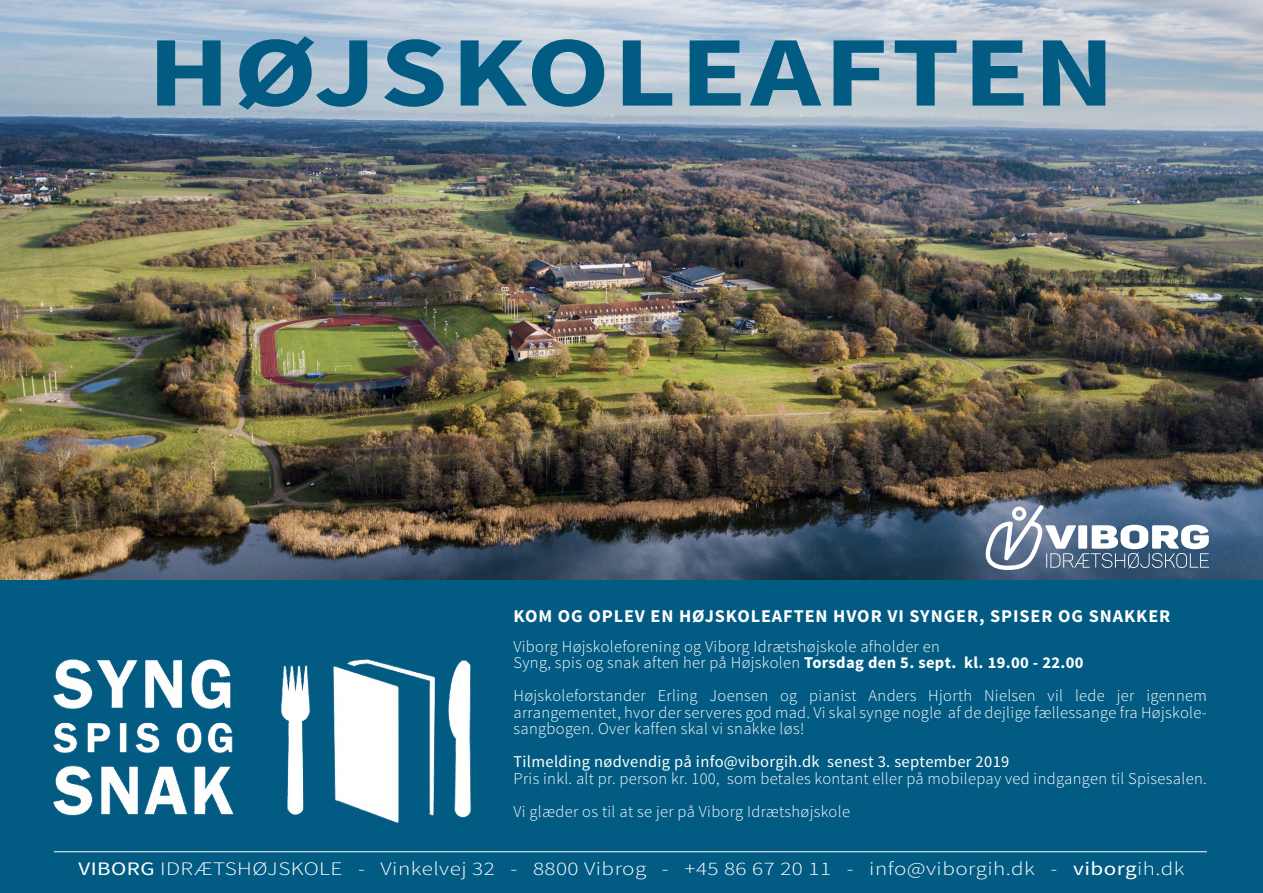
<style>
.page{position:relative;width:1263px;height:893px;background:#fff}
.page>*{position:absolute;margin:0;border:0;box-sizing:border-box;transform-origin:0 0}
.t1{font:700 99.9px "Source Sans Pro";letter-spacing:.03em;color:#025b83;scale:1.22 1}
.t2{font:300 19.05px "Source Sans Pro";letter-spacing:.02em;color:#fff;scale:1.21 1}
.t3{font:700 18px "Source Sans Pro";letter-spacing:.05em;color:#fff}
.t4{font:300 16.5px/16.5px "Source Sans Pro";letter-spacing:.02em;color:#fff;text-align:justify}
.t5{font:16.5px "Source Sans Pro";letter-spacing:.02em;color:#fff}
.s1{font-weight:700}
.s2{font-weight:400}
</style>
<div class="page">
<img style="left:0;top:0;width:1263px;height:580px">
<div style="left:0;top:580px;width:1263px;height:313px;background:#025b83"></div>
<svg style="left:985px;top:505px;width:224px;height:65px"></svg>
<hr style="left:54px;top:851px;width:1153px;height:1px;background:#fff">
<img style="left:53px;top:659px;width:419px;height:165px">
<p class="t1" style="left:148px;top:8px;width:794px">HØJSKOLEAFTEN</p>
<p class="t3" style="left:513px;top:604px;width:658px">KOM OG OPLEV EN HØJSKOLEAFTEN HVOR VI SYNGER, SPISER OG SNAKKER</p>
<p class="t4" style="left:513px;top:638px;width:428px">Viborg Højskoleforening og Viborg Idrætshøjskole afholder en</p>
<p class="t4" style="left:513px;top:654px;width:572px">Syng, spis og snak aften her på Højskolen <span class="s1">Torsdag den 5. sept. kl. 19.00 - 22.00</span></p>
<p class="t4" style="left:513px;top:687px;width:695px">Højskoleforstander Erling Joensen og pianist Anders Hjorth Nielsen vil lede jer igennem arrangementet, hvor der serveres god mad. Vi skal synge nogle af de dejlige fællessange fra Højskole&shy;sangbogen. Over kaffen skal vi snakke løs!</p>
<p class="t5" style="left:513px;top:751px;width:497px">Tilmelding nødvendig på info@viborgih.dk senest 3. september 2019</p>
<p class="t4" style="left:513px;top:770px;width:695px">Pris inkl. alt pr. person kr. 100, som betales kontant eller på mobilepay ved indgangen til Spisesalen.</p>
<p class="t4" style="left:513px;top:803px;width:338px">Vi glæder os til at se jer på Viborg Idrætshøjskole</p>
<p class="t2" style="left:78px;top:857px;width:916px"><span class="s2">VIBORG</span> IDRÆTSHØJSKOLE - Vinkelvej 32 - 8800 Vibrog - +45 86 67 20 11 - info@viborgih.dk - <span class="s2">viborg</span>ih.dk</p>
</div>
